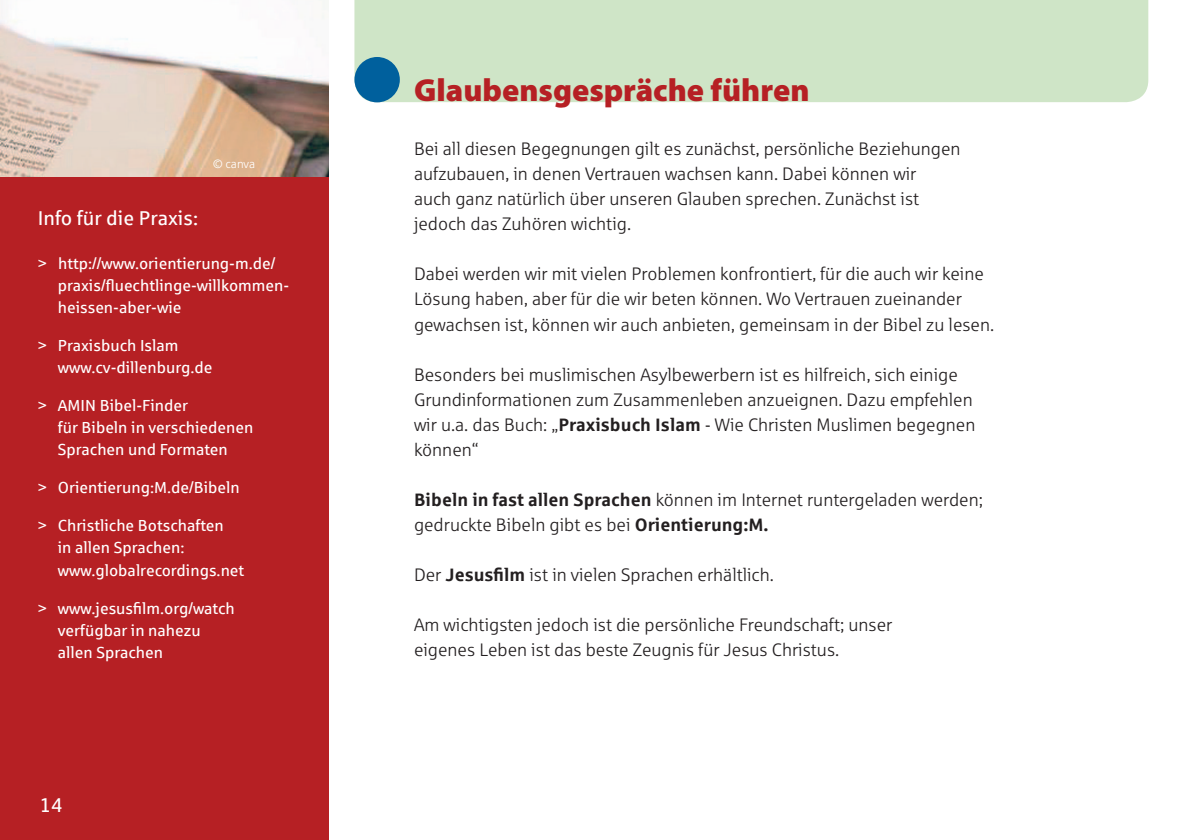
<style>
.page{position:relative;width:1191px;height:840px;background:#fff}
.page>*{position:absolute;margin:0;border:0;box-sizing:border-box;transform-origin:0 0}
.t1{font:900 32px "Myriad Pro";color:#b62024}
.t2{font:20px "Sparkasse Rg";color:#fff}
.t3{font:18px/25px "Sparkasse Lt";color:#231f20}
.t4{font:16px/22px "Sparkasse Rg";color:#fff}
.t5{font:12px "Sparkasse Lt";letter-spacing:-.005em;color:#fff}
.s1{font-family:"Sparkasse Rg";font-weight:700}
</style>
<div class="page">
<div style="left:0;top:0;width:329px;height:839px;background:#b62024"></div>
<div style="left:354px;top:0;width:794px;height:102px;background:#cfe5c7"></div>
<div style="left:354px;top:57px;width:46px;height:45px;background:#00609d;border-radius:50%"></div>
<img style="left:0;top:0;width:329px;height:177px">
<p class="t5" style="left:213px;top:157px;width:44px">© canva</p>
<p class="t2" style="left:38px;top:206px;width:162px">Info für die Praxis:</p>
<p class="t4" style="left:58px;top:252px;width:233px;text-indent:-20px">&gt; http://www.orientierung-m.de/ praxis/fluechtlinge-willkommen&shy;heissen-aber-wie</p>
<p class="t4" style="left:58px;top:334px;width:156px;text-indent:-20px">&gt; Praxisbuch Islam www.cv-dillenburg.de</p>
<p class="t4" style="left:58px;top:394px;width:197px;text-indent:-20px">&gt; AMIN Bibel-Finder<br>für Bibeln in verschiedenen<br>Sprachen und Formaten</p>
<p class="t4" style="left:38px;top:476px;width:203px">&gt; Orientierung:M.de/Bibeln</p>
<p class="t4" style="left:58px;top:514px;width:188px;text-indent:-20px">&gt; Christliche Botschaften<br>in allen Sprachen: www.globalrecordings.net</p>
<p class="t4" style="left:58px;top:596px;width:178px;text-indent:-20px">&gt; www.jesusfilm.org/watch verfügbar in nahezu allen Sprachen</p>
<p class="t2" style="left:40px;top:792px;width:25px">14</p>
<h1 class="t1" style="left:414px;top:72px;width:397px">Glaubensgespräche führen</h1>
<p class="t3" style="left:414px;top:136px;width:548px">Bei all diesen Begegnungen gilt es zunächst, persönliche Beziehungen aufzubauen, in denen Vertrauen wachsen kann. Dabei können wir<br>auch ganz natürlich über unseren Glauben sprechen. Zunächst ist jedoch das Zuhören wichtig.</p>
<p class="t3" style="left:414px;top:261px;width:582px">Dabei werden wir mit vielen Problemen konfrontiert, für die auch wir keine<br>Lösung haben, aber für die wir beten können. Wo Vertrauen zueinander gewachsen ist, können wir auch anbieten, gemeinsam in der Bibel zu lesen.</p>
<p class="t3" style="left:414px;top:361px;width:563px">Besonders bei muslimischen Asylbewerbern ist es hilfreich, sich einige Grundinformationen zum Zusammenleben anzueignen. Dazu empfehlen wir u.a. das Buch: „<span class="s1">Praxisbuch Islam</span> - Wie Christen Muslimen begegnen können“</p>
<p class="t3" style="left:414px;top:486px;width:570px"><span class="s1">Bibeln in fast allen Sprachen</span> können im Internet runtergeladen werden; gedruckte Bibeln gibt es bei <span class="s1">Orientierung:M.</span></p>
<p class="t3" style="left:414px;top:561px;width:361px">Der <span class="s1">Jesusfilm</span> ist in vielen Sprachen erhältlich.</p>
<p class="t3" style="left:414px;top:611px;width:480px">Am wichtigsten jedoch ist die persönliche Freundschaft; unser eigenes Leben ist das beste Zeugnis für Jesus Christus.</p>
</div>
